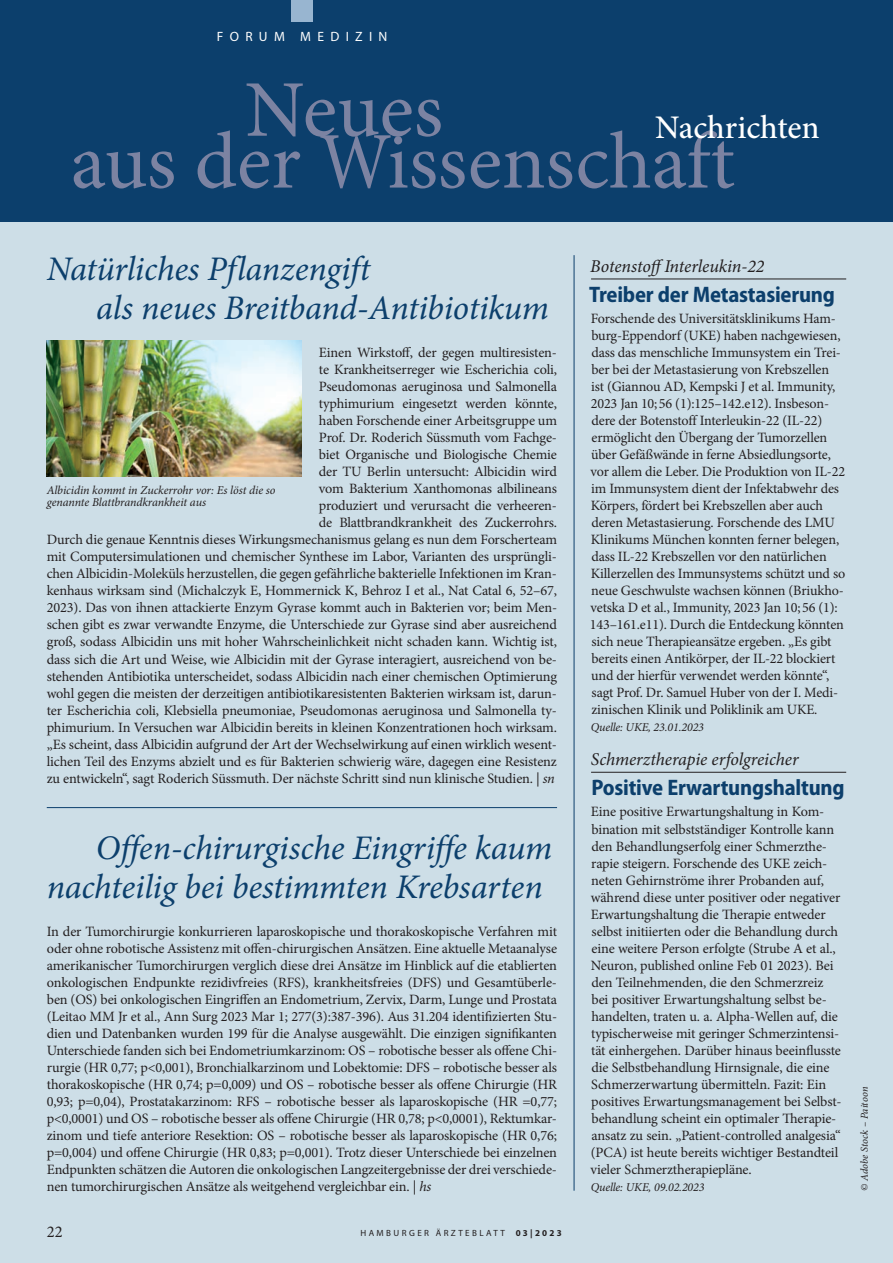
<style>
.page{position:relative;width:893px;height:1263px;background:#fff}
.page>*{position:absolute;margin:0;border:0;box-sizing:border-box;transform-origin:0 0}
.t1{font:80.4px "Minion Pro";letter-spacing:-.005em;color:#7c83a2}
.t2{font:italic 34.5px/39px "Minion Pro";letter-spacing:-.01em;color:#0c3f6c}
.t3{font:500 33px "Minion Pro";color:#fff}
.t4{font:700 semi-condensed 22.5px "Myriad Pro";letter-spacing:-.01em;color:#0c3f6c}
.t5{font:italic 18px "Minion Pro";letter-spacing:-.005em;color:#231f20}
.t6{font:16.5px "Minion Pro";color:#231f20}
.t7{font:14.25px/17px "Minion Pro";letter-spacing:-.01em;color:#231f20}
.t8{font:13.5px "Myriad Pro";letter-spacing:.47em;color:#fff}
.t9{font:italic 12px/12.8px "Minion Pro";letter-spacing:-.01em;color:#231f20}
.t10{font:italic 10.5px "Minion Pro";color:#231f20}
.t11{font:9px "Myriad Pro";letter-spacing:.27em;color:#231f20}
.s1{font-style:italic}
.s2{font-weight:700}
</style>
<div class="page">
<div style="left:0;top:206px;width:893px;height:1057px;background:#cddee7"></div>
<div style="left:0;top:0;width:893px;height:221px;background:#0c3f6c"></div>
<hr style="left:591px;top:279px;width:255px;height:1px;background:#231f20">
<hr style="left:591px;top:772px;width:255px;height:1px;background:#231f20">
<hr style="left:574px;top:255px;width:1px;height:936px;background:#0c3f6c">
<hr style="left:47px;top:807px;width:510px;height:1px;background:#0c3f6c">
<img style="left:47px;top:340px;width:255px;height:137px">
<div style="left:291px;top:0;width:22px;height:21px;background:#98b5d0"></div>
<p class="t8" style="left:217px;top:28px;width:172px">FORUM MEDIZIN</p>
<p class="t1" style="left:245px;top:56px;width:200px">Neues</p>
<p class="t3" style="left:655px;top:106px;width:166px">Nachrichten</p>
<p class="t1" style="left:71px;top:108px;width:666px">aus der Wissenschaft</p>
<p class="t2" style="left:96px;top:250px;width:454px;text-indent:-49px">Natürliches Pflanzengift<br>als neues Breitband-Antibiotikum</p>
<p class="t7" style="left:47px;top:344px;width:512px;text-align:right">Einen Wirkstoff, der gegen multiresisten-<br>te Krankheitserreger wie Escherichia coli,<br>Pseudomonas aeruginosa und Salmonella<br>typhimurium eingesetzt werden könnte,<br>haben Forschende einer Arbeitsgruppe um<br>Prof. Dr. Roderich Süssmuth vom Fachge-<br>biet Organische und Biologische Chemie<br>der TU Berlin untersucht: Albicidin wird<br>vom Bakterium Xanthomonas albilineans<br>produziert und verursacht die verheeren-<br>de Blattbrandkrankheit des Zuckerrohrs.<br>Durch die genaue Kenntnis dieses Wirkungsmechanismus gelang es nun dem Forscherteam mit Computersimulationen und chemischer Synthese im Labor, Varianten des ursprüngli&shy;chen Albicidin-Moleküls herzustellen, die gegen gefährliche bakterielle Infektionen im Kran&shy;kenhaus wirksam sind (Michalczyk E, Hommernick K, Behroz I et al., Nat Catal 6, 52–67, 2023). Das von ihnen attackierte Enzym Gyrase kommt auch in Bakterien vor; beim Men&shy;schen gibt es zwar verwandte Enzyme, die Unterschiede zur Gyrase sind aber ausreichend groß, sodass Albicidin uns mit hoher Wahrscheinlichkeit nicht schaden kann. Wichtig ist, dass sich die Art und Weise, wie Albicidin mit der Gyrase interagiert, ausreichend von be&shy;stehenden Antibiotika unterscheidet, sodass Albicidin nach einer chemischen Optimierung wohl gegen die meisten der derzeitigen antibiotikaresistenten Bakterien wirksam ist, darun&shy;ter Escherichia coli, Klebsiella pneumoniae, Pseudomonas aeruginosa und Salmonella ty&shy;phimurium. In Versuchen war Albicidin bereits in kleinen Konzentrationen hoch wirksam. „Es scheint, dass Albicidin aufgrund der Art der Wechselwirkung auf einen wirklich wesent&shy;lichen Teil des Enzyms abzielt und es für Bakterien schwierig wäre, dagegen eine Resistenz zu entwickeln“, sagt Roderich Süssmuth. Der nächste Schritt sind nun klinische Studien. | <span class="s1">sn</span></p>
<p class="t9" style="left:47px;top:483px;width:230px">Albicidin kommt in Zuckerrohr vor: Es löst die so genannte Blattbrandkrankheit aus</p>
<p class="t2" style="left:47px;top:828px;width:507px;text-align:right">Offen-chirurgische Eingriffe kaum nachteilig bei bestimmten Krebsarten</p>
<p class="t7" style="left:47px;top:922px;width:512px;text-align:justify">In der Tumorchirurgie konkurrieren laparoskopische und thorakoskopische Verfahren mit oder ohne robotische Assistenz mit offen-chirurgischen Ansätzen. Eine aktuelle Metaanalyse amerikanischer Tumorchirurgen verglich diese drei Ansätze im Hinblick auf die etablierten onkologischen Endpunkte rezidivfreies (RFS), krankheitsfreies (DFS) und Gesamtüberle&shy;ben (OS) bei onkologischen Eingriffen an Endometrium, Zervix, Darm, Lunge und Prostata (Leitao MM Jr et al., Ann Surg 2023 Mar 1; 277(3):387-396). Aus 31.204 identifizierten Stu&shy;dien und Datenbanken wurden 199 für die Analyse ausgewählt. Die einzigen signifikanten Unterschiede fanden sich bei Endometriumkarzinom: OS – robotische besser als offene Chi&shy;rurgie (HR 0,77; p&lt;0,001), Bronchialkarzinom und Lobektomie: DFS – robotische besser als thorakoskopische (HR 0,74; p=0,009) und OS – robotische besser als offene Chirurgie (HR 0,93; p=0,04), Prostatakarzinom: RFS – robotische besser als laparoskopische (HR =0,77; p&lt;0,0001) und OS – robotische besser als offene Chirurgie (HR 0,78; p&lt;0,0001), Rektumkar&shy;zinom und tiefe anteriore Resektion: OS – robotische besser als laparoskopische (HR 0,76; p=0,004) und offene Chirurgie (HR 0,83; p=0,001). Trotz dieser Unterschiede bei einzelnen Endpunkten schätzen die Autoren die onkologischen Langzeitergebnisse der drei verschiede&shy;nen tumorchirurgischen Ansätze als weitgehend vergleichbar ein. | <span class="s1">hs</span></p>
<p class="t6" style="left:47px;top:1220px;width:17px">22</p>
<p class="t11" style="left:360px;top:1227px;width:203px">HAMBURGER ÄRZTEBLATT <span class="s2">03|2023</span></p>
<p class="t5" style="left:590px;top:254px;width:176px">BotenstoffInterleukin-22</p>
<p class="t4" style="left:589px;top:282px;width:247px">Treiber der Metastasierung</p>
<p class="t7" style="left:590px;top:310px;width:257px">Forschende des Universitätsklinikums Ham&shy;burg-Eppendorf (UKE) haben nachgewiesen, dass das menschliche Immunsystem ein Trei&shy;ber bei der Metastasierung von Krebszellen<br>ist (Giannou AD, Kempski J et al. Immunity, 2023 Jan 10;56 (1):125–142.e12). Insbeson&shy;dere der Botenstoff Interleukin-22 (IL-22) ermöglicht den Übergang der Tumorzellen über Gefäßwände in ferne Absiedlungsorte, vor allem die Leber. Die Produktion von IL-22 im Immunsystem dient der Infektabwehr des Körpers, fördert bei Krebszellen aber auch deren Metastasierung. Forschende des LMU Klinikums München konnten ferner belegen, dass IL-22 Krebszellen vor den natürlichen Killerzellen des Immunsystems schützt und so neue Geschwulste wachsen können (Briukho&shy;vetska D et al., Immunity, 2023 Jan 10;56 (1):<br>143–161.e11). Durch die Entdeckung könnten sich neue Therapieansätze ergeben. „Es gibt bereits einen Antikörper, der IL-22 blockiert und der hierfür verwendet werden könnte“, sagt Prof. Dr. Samuel Huber von der I. Medi&shy;zinischen Klinik und Poliklinik am UKE.</p>
<p class="t9" style="left:591px;top:721px;width:115px">Quelle: UKE, 23.01.2023</p>
<p class="t5" style="left:591px;top:747px;width:209px">Schmerztherapie erfolgreicher</p>
<p class="t4" style="left:591px;top:775px;width:255px">Positive Erwartungshaltung</p>
<p class="t7" style="left:590px;top:803px;width:253px">Eine positive Erwartungshaltung in Kom&shy;bination mit selbstständiger Kontrolle kann den Behandlungserfolg einer Schmerzthe&shy;rapie steigern. Forschende des UKE zeich&shy;neten Gehirnströme ihrer Probanden auf, während diese unter positiver oder negativer Erwartungshaltung die Therapie entweder selbst initiierten oder die Behandlung durch eine weitere Person erfolgte (Strube A et al., Neuron, published online Feb 01 2023). Bei den Teilnehmenden, die den Schmerzreiz bei positiver Erwartungshaltung selbst be&shy;handelten, traten u. a. Alpha-Wellen auf, die typischerweise mit geringer Schmerzintensi&shy;tät einhergehen. Darüber hinaus beeinflusste die Selbstbehandlung Hirnsignale, die eine Schmerzerwartung übermitteln. Fazit: Ein positives Erwartungsmanagement bei Selbst&shy;behandlung scheint ein optimaler Therapie&shy;ansatz zu sein. „Patient-controlled analgesia“ (PCA) ist heute bereits wichtiger Bestandteil vieler Schmerztherapiepläne.</p>
<p class="t9" style="left:591px;top:1180px;width:115px">Quelle: UKE, 09.02.2023</p>
<p class="t10" style="left:857px;top:1191px;width:105px;rotate:-90deg">© Adobe Stock – Paitoon</p>
</div>
